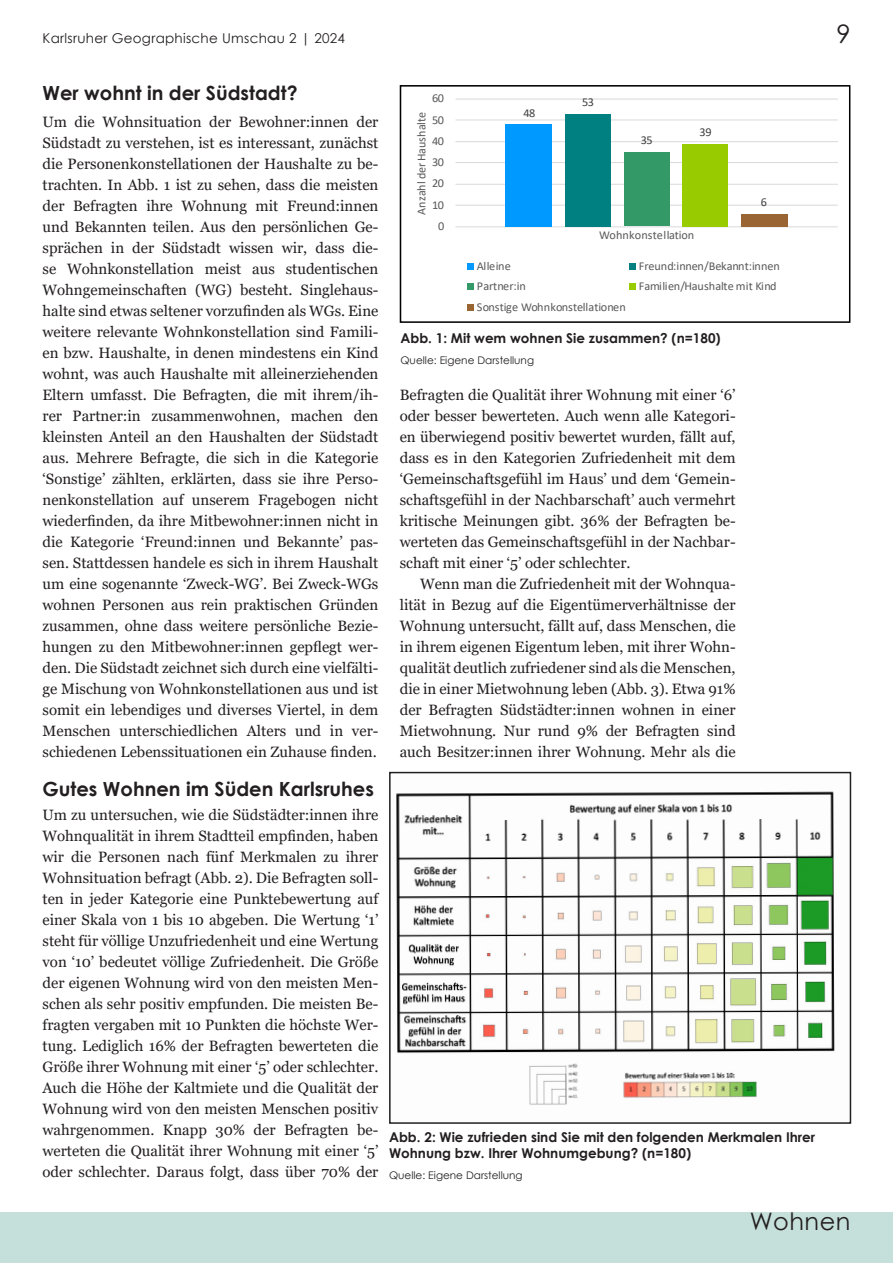
<style>
.page{position:relative;width:893px;height:1263px;background:#fff}
.page>*{position:absolute;margin:0;border:0;box-sizing:border-box;transform-origin:0 0}
.Seitenzahl{font:25.5px "Century Gothic";color:#231f20}
.Thema_Artikel{font:24px "Century Gothic";letter-spacing:.02em;color:#231f20}
.Überschrift_Fließtext{font:700 19.5px "Century Gothic";color:#231f20}
.Fließtext{font:15px/21px "Georgia";color:#231f20;text-align:justify}
.Bildunterschrift{font:700 13.5px/16.2px "Century Gothic";color:#231f20}
.Heftzahl_und_Jahr{font:13.5px "Century Gothic";letter-spacing:.02em;color:#231f20}
.t1{font:12.3px "Calibri";letter-spacing:.01em;color:#595959}
.t2{font:12px "Calibri";color:#595959}
.t3{font:12px "Calibri";letter-spacing:-.04em;color:#404040}
.Quelle_Bild{font:10.5px "Century Gothic";color:#231f20}
</style>
<div class="page">
<div style="left:0;top:1212px;width:893px;height:51px;background:#c5dfda"></div>
<hr style="left:455px;top:226px;width:383px;height:1px;background:#d9d9d9">
<hr style="left:455px;top:205px;width:383px;height:1px;background:#d9d9d9">
<hr style="left:455px;top:184px;width:383px;height:1px;background:#d9d9d9">
<hr style="left:455px;top:162px;width:383px;height:1px;background:#d9d9d9">
<hr style="left:455px;top:141px;width:383px;height:1px;background:#d9d9d9">
<hr style="left:455px;top:120px;width:383px;height:1px;background:#d9d9d9">
<hr style="left:455px;top:99px;width:383px;height:1px;background:#d9d9d9">
<div style="left:506px;top:124px;width:46px;height:102px;background:#09f"></div>
<div style="left:565px;top:114px;width:46px;height:112px;background:#008080"></div>
<div style="left:624px;top:152px;width:45px;height:74px;background:#396"></div>
<div style="left:683px;top:144px;width:45px;height:82px;background:#9c0"></div>
<div style="left:741px;top:214px;width:47px;height:12px;background:#963"></div>
<div style="left:467px;top:263px;width:7px;height:7px;background:#09f"></div>
<div style="left:630px;top:263px;width:6px;height:7px;background:#008080"></div>
<div style="left:467px;top:283px;width:7px;height:7px;background:#396"></div>
<div style="left:630px;top:283px;width:6px;height:7px;background:#9c0"></div>
<div style="left:467px;top:304px;width:7px;height:7px;background:#963"></div>
<div style="left:400px;top:85px;width:450px;height:238px;border:2px solid #000"></div>
<img style="left:396px;top:791px;width:439px;height:314px">
<div style="left:389px;top:772px;width:462px;height:352px;border:2px solid #231f20"></div>
<p class="Heftzahl_und_Jahr" style="left:43px;top:28px;width:304px">Karlsruher Geographische Umschau 2 | 2024</p>
<p class="Seitenzahl" style="left:836px;top:15px;width:16px">9</p>
<p class="Überschrift_Fließtext" style="left:43px;top:78px;width:257px">Wer wohnt in der Südstadt?</p>
<p class="Fließtext" style="left:43px;top:111px;width:337px">Um die Wohnsituation der Bewohner:innen der Südstadt zu verstehen, ist es interessant, zunächst die Personenkonstellationen der Haushalte zu be&shy;trachten. In Abb. 1 ist zu sehen, dass die meisten der Befragten ihre Wohnung mit Freund:innen und Bekannten teilen. Aus den persönlichen Ge&shy;sprächen in der Südstadt wissen wir, dass die&shy;se Wohnkonstellation meist aus studentischen Wohngemeinschaften (WG) besteht. Singlehaus&shy;halte sind etwas seltener vorzufinden als WGs. Eine weitere relevante Wohnkonstellation sind Famili&shy;en bzw. Haushalte, in denen mindestens ein Kind wohnt, was auch Haushalte mit alleinerziehenden Eltern umfasst. Die Befragten, die mit ihrem/ih&shy;rer Partner:in zusammenwohnen, machen den kleinsten Anteil an den Haushalten der Südstadt aus. Mehrere Befragte, die sich in die Kategorie ‘Sonstige’ zählten, erklärten, dass sie ihre Perso&shy;nenkonstellation auf unserem Fragebogen nicht wiederfinden, da ihre Mitbewohner:innen nicht in die Kategorie ‘Freund:innen und Bekannte’ pas&shy;sen. Stattdessen handele es sich in ihrem Haushalt um eine sogenannte ‘Zweck-WG’. Bei Zweck-WGs wohnen Personen aus rein praktischen Gründen zusammen, ohne dass weitere persönliche Bezie&shy;hungen zu den Mitbewohner:innen gepflegt wer&shy;den. Die Südstadt zeichnet sich durch eine vielfälti&shy;ge Mischung von Wohnkonstellationen aus und ist somit ein lebendiges und diverses Viertel, in dem Menschen unterschiedlichen Alters und in ver&shy;schiedenen Lebenssituationen ein Zuhause finden.</p>
<p class="Überschrift_Fließtext" style="left:43px;top:774px;width:333px">Gutes Wohnen im Süden Karlsruhes</p>
<p class="Fließtext" style="left:43px;top:804px;width:337px">Um zu untersuchen, wie die Südstädter:innen ihre Wohnqualität in ihrem Stadtteil empfinden, haben wir die Personen nach fünf Merkmalen zu ihrer Wohnsituation befragt (Abb. 2). Die Befragten soll&shy;ten in jeder Kategorie eine Punktebewertung auf einer Skala von 1 bis 10 abgeben. Die Wertung ‘1’ steht für völlige Unzufriedenheit und eine Wertung von ‘10’ bedeutet völlige Zufriedenheit. Die Größe der eigenen Wohnung wird von den meisten Men&shy;schen als sehr positiv empfunden. Die meisten Be&shy;fragten vergaben mit 10 Punkten die höchste Wer&shy;tung. Lediglich 16% der Befragten bewerteten die Größe ihrer Wohnung mit einer ‘5’ oder schlechter.<br>Auch die Höhe der Kaltmiete und die Qualität der Wohnung wird von den meisten Menschen positiv wahrgenommen. Knapp 30% der Befragten be&shy;werteten die Qualität ihrer Wohnung mit einer ‘5’ oder schlechter. Daraus folgt, dass über 70% der</p>
<p class="t2" style="left:432px;top:90px;width:13px">60</p>
<p class="t1" style="left:413px;top:215px;width:105px;rotate:-90deg">Anzahl der Haushalte</p>
<p class="t2" style="left:432px;top:111px;width:13px">50</p>
<p class="t2" style="left:432px;top:133px;width:13px">40</p>
<p class="t2" style="left:432px;top:154px;width:13px">30</p>
<p class="t2" style="left:432px;top:175px;width:13px">20</p>
<p class="t2" style="left:432px;top:196px;width:13px">10</p>
<p class="t2" style="left:438px;top:218px;width:8px">0</p>
<p class="t3" style="left:523px;top:104px;width:13px">48</p>
<p class="t3" style="left:582px;top:94px;width:13px">53</p>
<p class="t3" style="left:641px;top:132px;width:13px">35</p>
<p class="t3" style="left:700px;top:123px;width:13px">39</p>
<p class="t2" style="left:599px;top:227px;width:97px">Wohnkonstellation</p>
<p class="t3" style="left:761px;top:194px;width:8px">6</p>
<p class="t2" style="left:477px;top:257px;width:35px">Alleine</p>
<p class="t2" style="left:639px;top:257px;width:142px">Freund:innen/Bekannt:innen</p>
<p class="t2" style="left:477px;top:278px;width:50px">Partner:in</p>
<p class="t2" style="left:639px;top:278px;width:139px">Familien/Haushalte mit Kind</p>
<p class="t2" style="left:477px;top:299px;width:151px">Sonstige Wohnkonstellationen</p>
<p class="Bildunterschrift" style="left:400px;top:329px;width:322px">Abb. 1: Mit wem wohnen Sie zusammen? (n=180)</p>
<p class="Quelle_Bild" style="left:400px;top:353px;width:135px">Quelle: Eigene Darstellung</p>
<p class="Fließtext" style="left:400px;top:384px;width:337px">Befragten die Qualität ihrer Wohnung mit einer ‘6’ oder besser bewerteten. Auch wenn alle Kategori&shy;en überwiegend positiv bewertet wurden, fällt auf, dass es in den Kategorien Zufriedenheit mit dem ‘Gemeinschaftsgefühl im Haus’ und dem ‘Gemein&shy;schaftsgefühl in der Nachbarschaft’ auch vermehrt kritische Meinungen gibt. 36% der Befragten be&shy;werteten das Gemeinschaftsgefühl in der Nachbar&shy;schaft mit einer ‘5’ oder schlechter.</p>
<p class="Fließtext" style="left:400px;top:573px;width:337px;text-indent:20px">Wenn man die Zufriedenheit mit der Wohnqua&shy;lität in Bezug auf die Eigentümerverhältnisse der Wohnung untersucht, fällt auf, dass Menschen, die in ihrem eigenen Eigentum leben, mit ihrer Wohn&shy;qualität deutlich zufriedener sind als die Menschen, die in einer Mietwohnung leben (Abb. 3). Etwa 91% der Befragten Südstädter:innen wohnen in einer Mietwohnung. Nur rund 9% der Befragten sind auch Besitzer:innen ihrer Wohnung. Mehr als die</p>
<p class="Bildunterschrift" style="left:389px;top:1128px;width:428px">Abb. 2: Wie zufrieden sind Sie mit den folgenden Merkmalen Ihrer<br>Wohnung bzw. Ihrer Wohnumgebung? (n=180)</p>
<p class="Quelle_Bild" style="left:389px;top:1168px;width:135px">Quelle: Eigene Darstellung</p>
<p class="Thema_Artikel" style="left:750px;top:1204px;width:102px">Wohnen</p>
</div>
